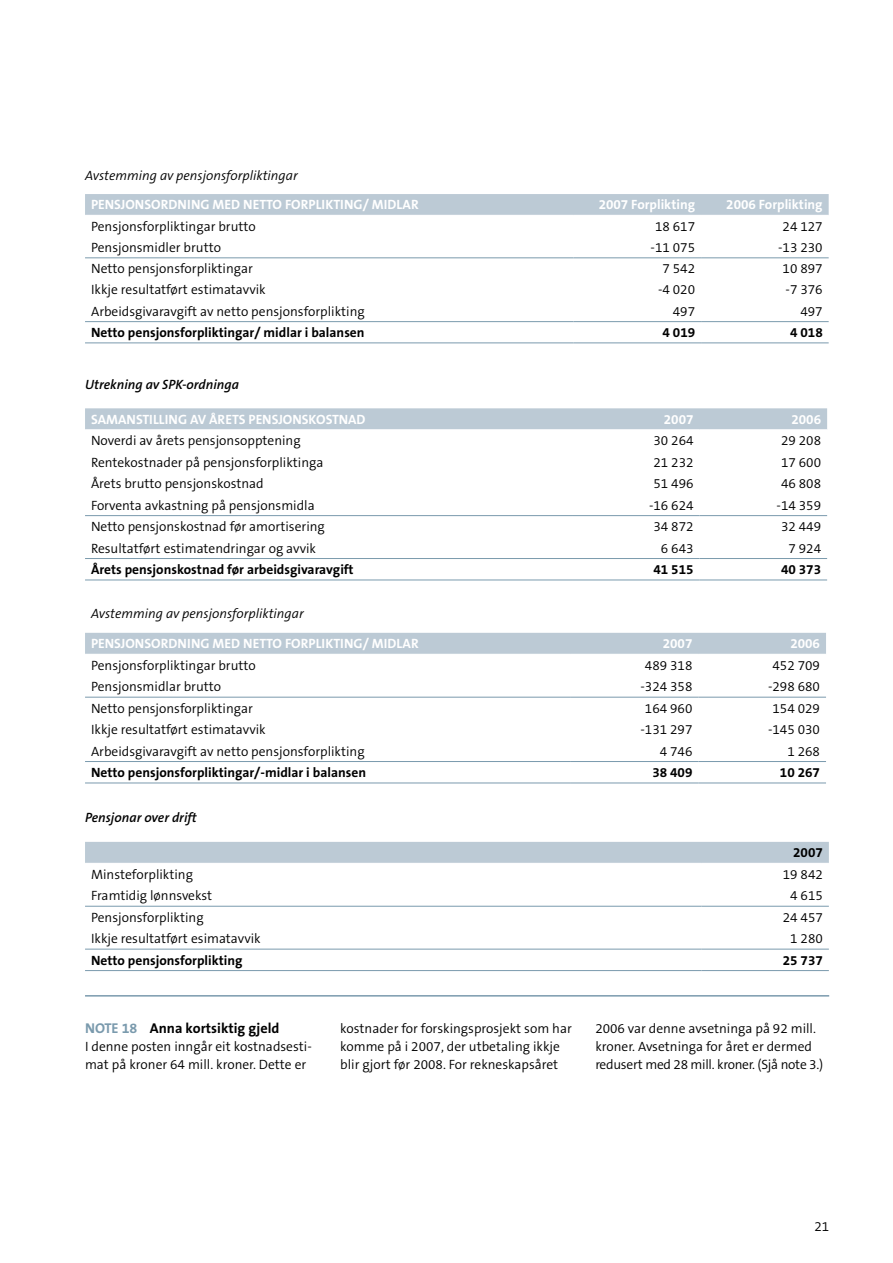
<style>
.page{position:relative;width:893px;height:1263px;background:#fff}
.page>*{position:absolute;margin:0;border:0;box-sizing:border-box;transform-origin:0 0}
.t1{font:700 14.25px "The Sans B7";color:#000}
.t2{font:300 13.5px/18px "The Sans B4";color:#000}
.t3{font:700 13.5px "The Sans B7";color:#000}
.t4{font:700 13.5px "The Sans B7";color:#fff}
.t5{font:italic 300 13.5px "The Sans B4";color:#000}
.t6{font:italic 600 13.5px "The Sans B6";color:#000}
.s1{color:#7a9aad}
</style>
<div class="page">
<div style="left:85px;top:194px;width:744px;height:21px;background:#bccad5"></div>
<svg style="left:85px;top:258px;width:744px;height:65px"></svg>
<hr style="left:85px;top:279px;width:488px;height:1px;background:#fff">
<hr style="left:573px;top:279px;width:128px;height:1px;background:#fff">
<hr style="left:701px;top:279px;width:128px;height:1px;background:#fff">
<hr style="left:85px;top:300px;width:488px;height:1px;background:#fff">
<hr style="left:573px;top:300px;width:128px;height:1px;background:#fff">
<hr style="left:701px;top:300px;width:128px;height:1px;background:#fff">
<hr style="left:85px;top:257px;width:488px;height:1px;background:#7a9aad">
<hr style="left:573px;top:257px;width:128px;height:1px;background:#7a9aad">
<hr style="left:701px;top:257px;width:128px;height:1px;background:#7a9aad">
<hr style="left:85px;top:321px;width:488px;height:1px;background:#7a9aad">
<hr style="left:573px;top:321px;width:128px;height:1px;background:#7a9aad">
<hr style="left:701px;top:321px;width:128px;height:1px;background:#7a9aad">
<hr style="left:85px;top:342px;width:488px;height:1px;background:#7a9aad">
<hr style="left:573px;top:342px;width:128px;height:1px;background:#7a9aad">
<hr style="left:701px;top:342px;width:128px;height:1px;background:#7a9aad">
<svg style="left:85px;top:408px;width:742px;height:22px;background:#bfccd7"></svg>
<svg style="left:85px;top:516px;width:742px;height:64px"></svg>
<hr style="left:85px;top:537px;width:487px;height:1px;background:#fff">
<hr style="left:572px;top:537px;width:128px;height:1px;background:#fff">
<hr style="left:700px;top:537px;width:127px;height:1px;background:#fff">
<hr style="left:85px;top:515px;width:487px;height:1px;background:#7a9aad">
<hr style="left:572px;top:515px;width:128px;height:1px;background:#7a9aad">
<hr style="left:700px;top:515px;width:127px;height:1px;background:#7a9aad">
<hr style="left:85px;top:558px;width:487px;height:1px;background:#7a9aad">
<hr style="left:572px;top:558px;width:128px;height:1px;background:#7a9aad">
<hr style="left:700px;top:558px;width:127px;height:1px;background:#7a9aad">
<hr style="left:85px;top:580px;width:487px;height:1px;background:#7a9aad">
<hr style="left:572px;top:580px;width:128px;height:1px;background:#7a9aad">
<hr style="left:700px;top:580px;width:127px;height:1px;background:#7a9aad">
<div style="left:85px;top:633px;width:741px;height:21px;background:#bccad5"></div>
<svg style="left:85px;top:696px;width:741px;height:87px"></svg>
<hr style="left:85px;top:718px;width:486px;height:1px;background:#fff">
<hr style="left:571px;top:718px;width:127px;height:1px;background:#fff">
<hr style="left:698px;top:718px;width:128px;height:1px;background:#fff">
<hr style="left:85px;top:740px;width:486px;height:1px;background:#fff">
<hr style="left:571px;top:740px;width:127px;height:1px;background:#fff">
<hr style="left:698px;top:740px;width:128px;height:1px;background:#fff">
<hr style="left:85px;top:697px;width:486px;height:1px;background:#7a9aad">
<hr style="left:571px;top:697px;width:127px;height:1px;background:#7a9aad">
<hr style="left:698px;top:697px;width:128px;height:1px;background:#7a9aad">
<hr style="left:85px;top:761px;width:486px;height:1px;background:#7a9aad">
<hr style="left:571px;top:761px;width:127px;height:1px;background:#7a9aad">
<hr style="left:698px;top:761px;width:128px;height:1px;background:#7a9aad">
<hr style="left:85px;top:783px;width:486px;height:1px;background:#7a9aad">
<hr style="left:571px;top:783px;width:127px;height:1px;background:#7a9aad">
<hr style="left:698px;top:783px;width:128px;height:1px;background:#7a9aad">
<div style="left:85px;top:842px;width:744px;height:21px;background:#bccad5"></div>
<svg style="left:85px;top:905px;width:744px;height:44px"></svg>
<hr style="left:85px;top:927px;width:616px;height:1px;background:#fff">
<hr style="left:701px;top:927px;width:128px;height:1px;background:#fff">
<hr style="left:85px;top:906px;width:616px;height:1px;background:#7a9aad">
<hr style="left:701px;top:906px;width:128px;height:1px;background:#7a9aad">
<hr style="left:85px;top:949px;width:616px;height:1px;background:#7a9aad">
<hr style="left:701px;top:949px;width:128px;height:1px;background:#7a9aad">
<hr style="left:85px;top:970px;width:616px;height:1px;background:#7a9aad">
<hr style="left:701px;top:970px;width:128px;height:1px;background:#7a9aad">
<hr style="left:85px;top:995px;width:744px;height:1px;background:#7a9aad">
<p class="t5" style="left:85px;top:168px;width:214px">Avstemming av pensjonsforpliktingar</p>
<p class="t4" style="left:91px;top:198px;width:329px">PENSJONSORDNING MED NETTO FORPLIKTING/ MIDLAR</p>
<p class="t4" style="left:599px;top:198px;width:98px">2007 Forplikting</p>
<p class="t4" style="left:726px;top:198px;width:98px">2006 Forplikting</p>
<p class="t2" style="left:91px;top:218px;width:166px">Pensjonsforpliktingar brutto</p>
<p class="t2" style="left:655px;top:218px;width:42px">18 617</p>
<p class="t2" style="left:783px;top:218px;width:42px">24 127</p>
<p class="t2" style="left:91px;top:239px;width:131px">Pensjonsmidler brutto</p>
<p class="t2" style="left:651px;top:239px;width:46px">-11 075</p>
<p class="t2" style="left:778px;top:239px;width:46px">-13 230</p>
<p class="t2" style="left:91px;top:260px;width:163px">Netto pensjonsforpliktingar</p>
<p class="t2" style="left:662px;top:260px;width:34px">7 542</p>
<p class="t2" style="left:783px;top:260px;width:42px">10 897</p>
<p class="t2" style="left:91px;top:282px;width:176px">Ikkje resultatført estimatavvik</p>
<p class="t2" style="left:658px;top:282px;width:39px">-4 020</p>
<p class="t2" style="left:786px;top:282px;width:39px">-7 376</p>
<p class="t2" style="left:91px;top:303px;width:275px">Arbeidsgivaravgift av netto pensjonsforplikting</p>
<p class="t2" style="left:673px;top:303px;width:24px">497</p>
<p class="t2" style="left:800px;top:303px;width:24px">497</p>
<p class="t3" style="left:91px;top:325px;width:275px">Netto pensjonsforpliktingar/ midlar i balansen</p>
<p class="t3" style="left:662px;top:325px;width:34px">4 019</p>
<p class="t3" style="left:790px;top:325px;width:34px">4 018</p>
<p class="t6" style="left:85px;top:377px;width:155px">Utrekning av SPK-ordninga</p>
<p class="t4" style="left:91px;top:412px;width:276px">SAMANSTILLING AV ÅRETS PENSJONSKOSTNAD</p>
<p class="t4" style="left:664px;top:412px;width:31px">2007</p>
<p class="t4" style="left:791px;top:412px;width:31px">2006</p>
<p class="t2" style="left:91px;top:432px;width:211px">Noverdi av årets pensjonsopptening</p>
<p class="t2" style="left:653px;top:432px;width:42px">30 264</p>
<p class="t2" style="left:781px;top:432px;width:42px">29 208</p>
<p class="t2" style="left:91px;top:454px;width:234px">Rentekostnader på pensjonsforpliktinga</p>
<p class="t2" style="left:653px;top:454px;width:42px">21 232</p>
<p class="t2" style="left:781px;top:454px;width:42px">17 600</p>
<p class="t2" style="left:91px;top:475px;width:174px">Årets brutto pensjonskostnad</p>
<p class="t2" style="left:653px;top:475px;width:42px">51 496</p>
<p class="t2" style="left:781px;top:475px;width:42px">46 808</p>
<p class="t2" style="left:91px;top:497px;width:225px">Forventa avkastning på pensjonsmidla</p>
<p class="t2" style="left:649px;top:497px;width:46px">-16 624</p>
<p class="t2" style="left:777px;top:497px;width:46px">-14 359</p>
<p class="t2" style="left:91px;top:518px;width:235px">Netto pensjonskostnad før amortisering</p>
<p class="t2" style="left:653px;top:518px;width:42px">34 872</p>
<p class="t2" style="left:781px;top:518px;width:42px">32 449</p>
<p class="t2" style="left:91px;top:540px;width:227px">Resultatført estimatendringar og avvik</p>
<p class="t2" style="left:661px;top:540px;width:34px">6 643</p>
<p class="t2" style="left:788px;top:540px;width:34px">7 924</p>
<p class="t3" style="left:91px;top:562px;width:264px">Årets pensjonskostnad før arbeidsgivaravgift</p>
<p class="t3" style="left:653px;top:562px;width:42px">41 515</p>
<p class="t3" style="left:781px;top:562px;width:42px">40 373</p>
<p class="t5" style="left:91px;top:607px;width:214px">Avstemming av pensjonsforpliktingar</p>
<p class="t4" style="left:91px;top:637px;width:329px">PENSJONSORDNING MED NETTO FORPLIKTING/ MIDLAR</p>
<p class="t4" style="left:663px;top:637px;width:31px">2007</p>
<p class="t4" style="left:790px;top:637px;width:31px">2006</p>
<p class="t2" style="left:91px;top:657px;width:166px">Pensjonsforpliktingar brutto</p>
<p class="t2" style="left:645px;top:657px;width:49px">489 318</p>
<p class="t2" style="left:772px;top:657px;width:49px">452 709</p>
<p class="t2" style="left:91px;top:678px;width:132px">Pensjonsmidlar brutto</p>
<p class="t2" style="left:640px;top:678px;width:53px">-324 358</p>
<p class="t2" style="left:768px;top:678px;width:53px">-298 680</p>
<p class="t2" style="left:91px;top:700px;width:163px">Netto pensjonsforpliktingar</p>
<p class="t2" style="left:645px;top:700px;width:49px">164 960</p>
<p class="t2" style="left:772px;top:700px;width:49px">154 029</p>
<p class="t2" style="left:91px;top:721px;width:176px">Ikkje resultatført estimatavvik</p>
<p class="t2" style="left:640px;top:721px;width:53px">-131 297</p>
<p class="t2" style="left:768px;top:721px;width:53px">-145 030</p>
<p class="t2" style="left:91px;top:743px;width:275px">Arbeidsgivaravgift av netto pensjonsforplikting</p>
<p class="t2" style="left:660px;top:743px;width:34px">4 746</p>
<p class="t2" style="left:787px;top:743px;width:34px">1 268</p>
<p class="t3" style="left:91px;top:765px;width:277px">Netto pensjonsforpliktingar/-midlar i balansen</p>
<p class="t3" style="left:652px;top:765px;width:42px">38 409</p>
<p class="t3" style="left:780px;top:765px;width:42px">10 267</p>
<p class="t6" style="left:85px;top:811px;width:113px">Pensjonar over drift</p>
<p class="t3" style="left:793px;top:846px;width:31px">2007</p>
<p class="t2" style="left:91px;top:866px;width:103px">Minsteforplikting</p>
<p class="t2" style="left:783px;top:866px;width:42px">19 842</p>
<p class="t2" style="left:91px;top:887px;width:123px">Framtidig lønnsvekst</p>
<p class="t2" style="left:790px;top:887px;width:34px">4 615</p>
<p class="t2" style="left:91px;top:909px;width:114px">Pensjonsforplikting</p>
<p class="t2" style="left:783px;top:909px;width:42px">24 457</p>
<p class="t2" style="left:91px;top:930px;width:171px">Ikkje resultatført esimatavvik</p>
<p class="t2" style="left:790px;top:930px;width:34px">1 280</p>
<p class="t3" style="left:91px;top:953px;width:153px">Netto pensjonsforplikting</p>
<p class="t3" style="left:783px;top:953px;width:42px">25 737</p>
<p class="t1" style="left:85px;top:1020px;width:196px"><span class="s1">NOTE 18</span> Anna kortsiktig gjeld</p>
<p class="t2" style="left:85px;top:1038px;width:228px">I denne posten inngår eit kostnadsesti&shy;mat på kroner 64 mill. kroner. Dette er</p>
<p class="t2" style="left:340px;top:1020px;width:233px">kostnader for forskingsprosjekt som har komme på i 2007, der utbetaling ikkje blir gjort før 2008. For rekneskapsåret</p>
<p class="t2" style="left:595px;top:1020px;width:229px">2006 var denne avsetninga på 92 mill. kroner. Avsetninga for året er dermed redusert med 28 mill. kroner. (Sjå note 3.)</p>
<p class="t2" style="left:814px;top:1218px;width:16px">21</p>
</div>
